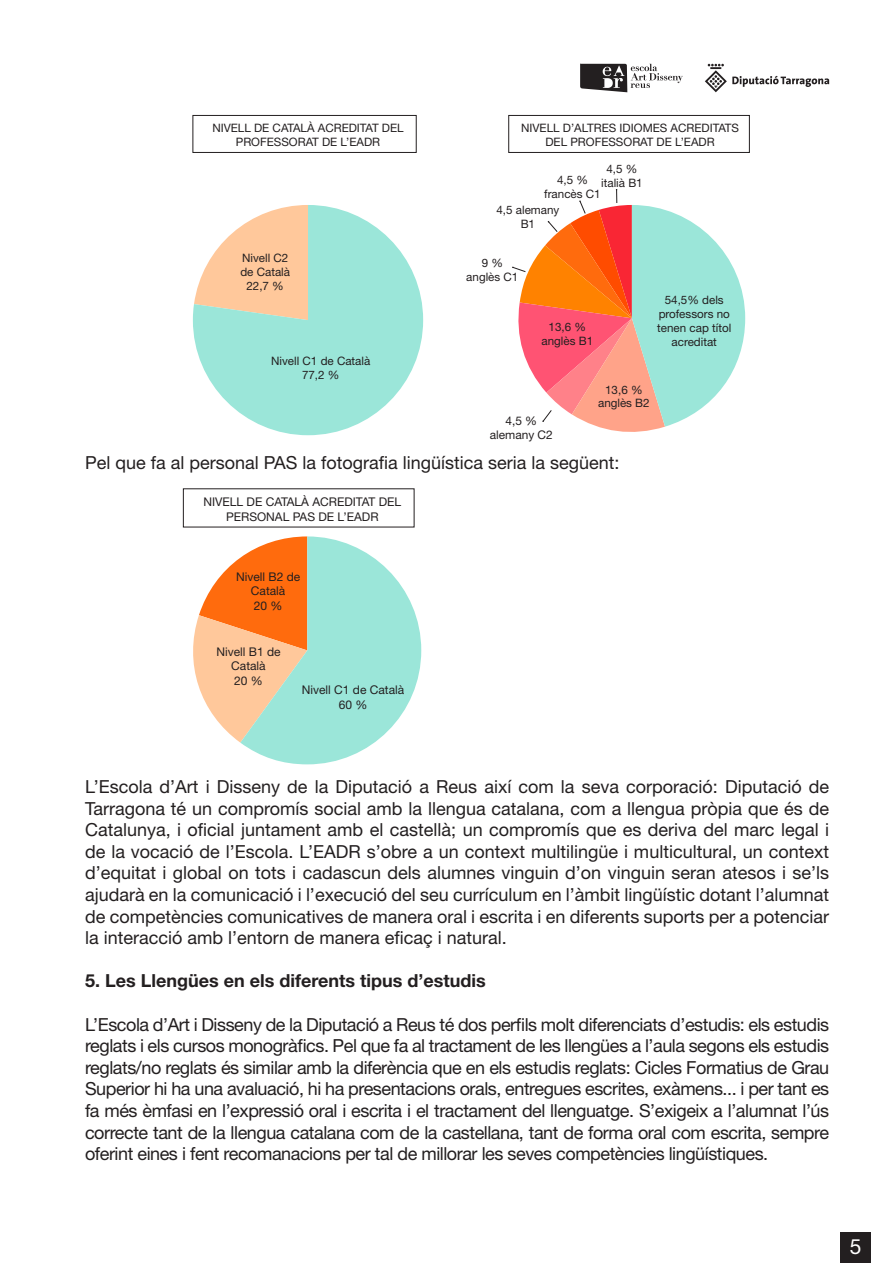
<style>
.page{position:relative;width:893px;height:1263px;background:#fff}
.page>*{position:absolute;margin:0;border:0;box-sizing:border-box;transform-origin:0 0}
.t1{font:21px "Helvetica Neue";color:#fff}
.t2{font:18px/21.6px "Helvetica Neue";color:#231f20;text-align:justify}
.t3{font:700 18px "Helvetica Neue";color:#231f20}
.t4{font:12px "Helvetica Neue";color:#231f20}
.t5{font:11.85px "Helvetica Neue";color:#231f20}
.t6{font:11.55px "Helvetica Neue";color:#231f20}
</style>
<div class="page">
<svg style="left:580px;top:64px;width:103px;height:28px"></svg>
<svg style="left:705px;top:64px;width:124px;height:28px"></svg>
<div style="left:840px;top:1232px;width:31px;height:31px;background:#231f20"></div>
<svg style="left:193px;top:536px;width:228px;height:228px"></svg>
<svg style="left:193px;top:205px;width:230px;height:230px;fill:#9be6d9"></svg>
<svg style="left:512px;top:189px;width:233px;height:243px"></svg>
<div style="left:193px;top:115px;width:223px;height:38px;border:1px solid #231f20"></div>
<div style="left:509px;top:115px;width:241px;height:38px;border:1px solid #231f20"></div>
<p class="t6" style="left:212px;top:121px;width:193px">NIVELL DE CATALÀ ACREDITAT DEL</p>
<p class="t6" style="left:236px;top:135px;width:146px">PROFESSORAT DE L’EADR</p>
<p class="t6" style="left:242px;top:251px;width:48px">Nivell C2</p>
<p class="t6" style="left:240px;top:265px;width:51px">de Català</p>
<p class="t6" style="left:246px;top:279px;width:39px">22,7 %</p>
<p class="t6" style="left:271px;top:354px;width:101px">Nivell C1 de Català</p>
<p class="t6" style="left:302px;top:368px;width:39px">77,2 %</p>
<p class="t6" style="left:521px;top:121px;width:219px">NIVELL D’ALTRES IDIOMES ACREDITATS</p>
<p class="t6" style="left:545px;top:135px;width:171px">DEL PROFESSORAT DE L’EADR</p>
<p class="t6" style="left:606px;top:162px;width:32px">4,5 %</p>
<p class="t6" style="left:601px;top:176px;width:43px">italià B1</p>
<p class="t6" style="left:557px;top:173px;width:32px">4,5 %</p>
<p class="t6" style="left:544px;top:187px;width:58px">francès C1</p>
<p class="t6" style="left:496px;top:203px;width:64px">4,5 alemany</p>
<p class="t6" style="left:521px;top:217px;width:16px">B1</p>
<p class="t6" style="left:482px;top:256px;width:23px">9 %</p>
<p class="t6" style="left:466px;top:270px;width:54px">anglès C1</p>
<p class="t6" style="left:549px;top:320px;width:39px">13,6 %</p>
<p class="t6" style="left:541px;top:334px;width:53px">anglès B1</p>
<p class="t6" style="left:665px;top:293px;width:60px">54,5% dels</p>
<p class="t6" style="left:659px;top:307px;width:73px">professors no</p>
<p class="t6" style="left:657px;top:321px;width:76px">tenen cap títol</p>
<p class="t6" style="left:672px;top:335px;width:47px">acreditat</p>
<p class="t5" style="left:505px;top:414px;width:33px">4,5 %</p>
<p class="t5" style="left:490px;top:428px;width:65px">alemany C2</p>
<p class="t6" style="left:605px;top:382px;width:39px">13,6 %</p>
<p class="t6" style="left:598px;top:396px;width:53px">anglès B2</p>
<p class="t2" style="left:85px;top:451px;width:536px">Pel que fa al personal PAS la fotografia lingüística seria la següent:</p>
<p class="t4" style="left:203px;top:495px;width:199px">NIVELL DE CATALÀ ACREDITAT DEL</p>
<p class="t4" style="left:226px;top:509px;width:154px">PERSONAL PAS DE L’EADR</p>
<p class="t4" style="left:236px;top:569px;width:66px">Nivell B2 de</p>
<p class="t4" style="left:251px;top:584px;width:36px">Català</p>
<p class="t4" style="left:254px;top:598px;width:30px">20 %</p>
<p class="t4" style="left:216px;top:645px;width:66px">Nivell B1 de</p>
<p class="t4" style="left:231px;top:659px;width:36px">Català</p>
<p class="t4" style="left:234px;top:673px;width:30px">20 %</p>
<p class="t4" style="left:302px;top:683px;width:104px">Nivell C1 de Català</p>
<p class="t4" style="left:339px;top:697px;width:30px">60 %</p>
<p class="t2" style="left:85px;top:775px;width:746px">L’Escola d’Art i Disseny de la Diputació a Reus així com la seva corporació: Diputació de Tarragona té un compromís social amb la llengua catalana, com a llengua pròpia que és de Catalunya, i oficial juntament amb el castellà; un compromís que es deriva del marc legal i de la vocació de l’Escola. L’EADR s’obre a un context multilingüe i multicultural, un context d’equitat i global on tots i cadascun dels alumnes vinguin d’on vinguin seran atesos i se’ls ajudarà en la comunicació i l’execució del seu currículum en l’àmbit lingüístic dotant l’alumnat de competències comunicatives de manera oral i escrita i en diferents suports per a potenciar la interacció amb l’entorn de manera eficaç i natural.</p>
<p class="t3" style="left:85px;top:970px;width:402px">5. Les Llengües en els diferents tipus d’estudis</p>
<p class="t2" style="left:85px;top:1013px;width:746px">L’Escola d’Art i Disseny de la Diputació a Reus té dos perfils molt diferenciats d’estudis: els estudis reglats i els cursos monogràfics. Pel que fa al tractament de les llengües a l’aula segons els estudis reglats/no reglats és similar amb la diferència que en els estudis reglats: Cicles Formatius de Grau Superior hi ha una avaluació, hi ha presentacions orals, entregues escrites, exàmens... i per tant es fa més èmfasi en l’expressió oral i escrita i el tractament del llenguatge. S’exigeix a l’alumnat l’ús correcte tant de la llengua catalana com de la castellana, tant de forma oral com escrita, sempre oferint eines i fent recomanacions per tal de millorar les seves competències lingüístiques.</p>
<p class="t1" style="left:850px;top:1233px;width:13px">5</p>
</div>
